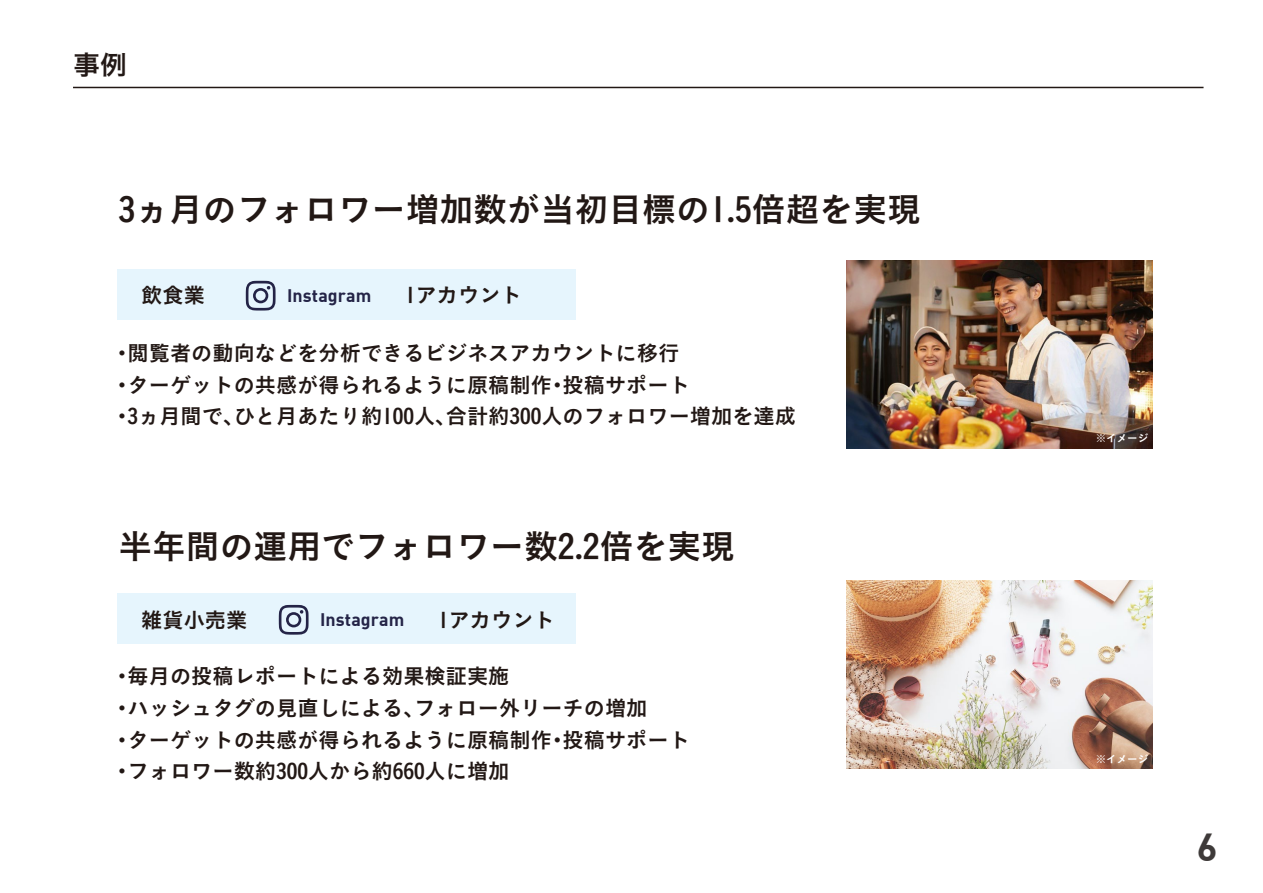
<style>
.page{position:relative;width:1263px;height:893px;background:#fff}
.page>*{position:absolute;margin:0;border:0;box-sizing:border-box;transform-origin:0 0}
.t1{font:700 38.25px "DI Nbek";color:#3e3a39}
.t2{font:33.75px "Koburina Go Std W6";color:#221815}
.t3{font:27.15px "Koburina Go Std W6";color:#221815}
.t4{font:21.15px/31.8px "Koburina Go Std W6";color:#221815}
.t5{font:700 17.85px "DI Nbek";letter-spacing:.005em;color:#242447}
.t6{font:10.5px "Koburina Go Std W6";color:#fff}
</style>
<div class="page">
<div style="left:117px;top:270px;width:458px;height:50px;background:#e6f5fd"></div>
<hr style="left:73px;top:87px;width:1130px;height:1px;background:#221815">
<svg style="left:246px;top:281px;width:30px;height:30px"></svg>
<div style="left:117px;top:594px;width:458px;height:50px;background:#e6f5fd"></div>
<svg style="left:279px;top:605px;width:30px;height:30px"></svg>
<img style="left:846px;top:260px;width:306px;height:189px">
<img style="left:846px;top:580px;width:306px;height:188px">
<p class="t3" style="left:73px;top:44px;width:56px">事例</p>
<h2 class="t2" style="left:118px;top:183px;width:804px">3ヵ月のフォロワー増加数が当初目標の1.5倍超を実現</h2>
<p class="t4" style="left:141px;top:280px;width:65px">飲食業</p>
<p class="t4" style="left:405px;top:280px;width:118px">1アカウント</p>
<p class="t5" style="left:287px;top:284px;width:86px">Instagram</p>
<p class="t4" style="left:112px;top:338px;width:686px">・閲覧者の動向などを分析できるビジネスアカウントに移行<br>・ターゲットの共感が得られるように原稿制作・投稿サポート<br>・3ヵ月間で、ひと月あたり約100人、合計約300人のフォロワー増加を達成</p>
<h2 class="t2" style="left:118px;top:521px;width:618px">半年間の運用でフォロワー数2.2倍を実現</h2>
<p class="t4" style="left:141px;top:604px;width:108px">雑貨小売業</p>
<p class="t5" style="left:320px;top:608px;width:86px">Instagram</p>
<p class="t4" style="left:438px;top:604px;width:118px">1アカウント</p>
<p class="t4" style="left:112px;top:661px;width:580px">・毎月の投稿レポートによる効果検証実施<br>・ハッシュタグの見直しによる、フォロー外リーチの増加<br>・ターゲットの共感が得られるように原稿制作・投稿サポート・フォロワー数約300人から約660人に増加</p>
<p class="t6" style="left:1096px;top:430px;width:54px">※イメージ</p>
<p class="t6" style="left:1096px;top:750px;width:54px">※イメージ</p>
<h1 class="t1" style="left:1197px;top:822px;width:22px">6</h1>
</div>
